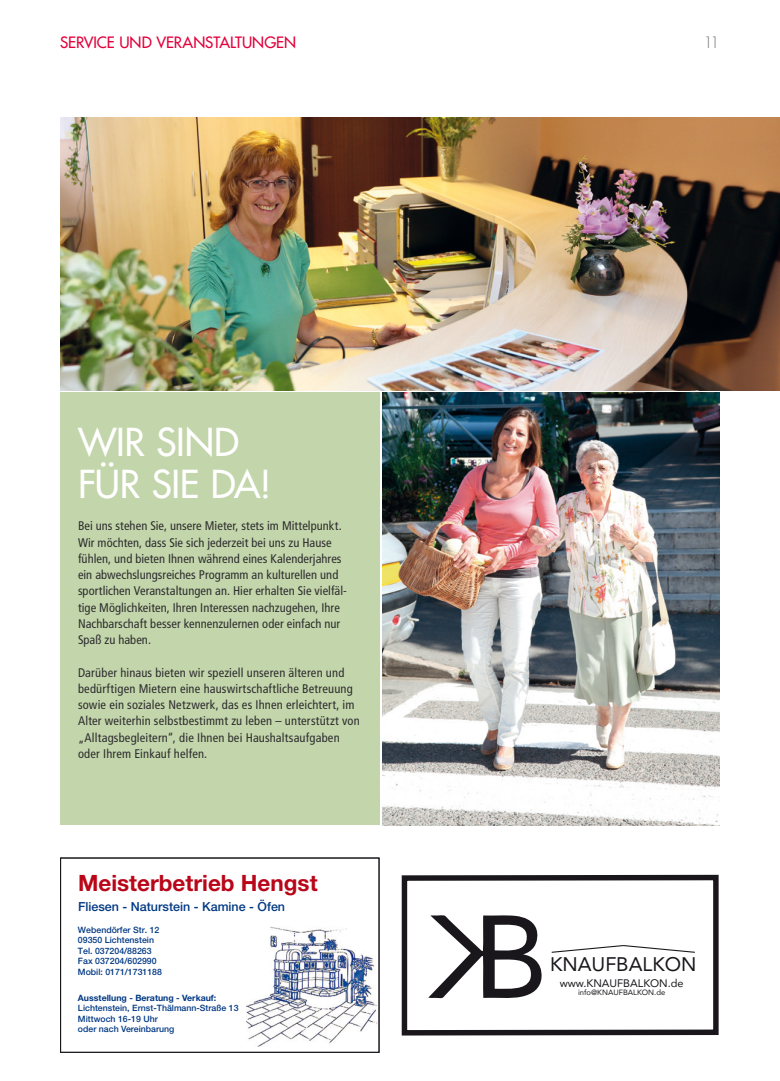
<style>
.page{position:relative;width:780px;height:1081px;background:#fff}
.page>*{position:absolute;margin:0;border:0;box-sizing:border-box;transform-origin:0 0}
.t1{font:500 37.5px "Futura Std";letter-spacing:-.01em;color:#fff}
.t2{font:700 22.5px "Helvetica Neue LT Std";color:#b90618}
.t3{font:19.62px "Avenir";color:#1a171c}
.t4{font:500 15.25px "Futura Std";letter-spacing:-.005em;color:#e2003b}
.t5{font:300 15.25px "Futura Std";color:#707173}
.t6{font:condensed 12.5px/16.2px "Frutiger LT Std";letter-spacing:.005em;color:#2d2c2f}
.t7{font:500 12.5px "Helvetica Neue LT Std";color:#003883}
.t8{font:10.88px "Avenir";color:#1a171c}
.t9{font:500 8.75px/10.5px "Helvetica Neue LT Std";color:#003883}
.t10{font:7.62px "Avenir";color:#1a171c}
.s1{font-weight:700}
</style>
<div class="page">
<div style="left:60px;top:393px;width:319px;height:432px;background:#c3d5aa"></div>
<img style="left:60px;top:117px;width:720px;height:273px">
<img style="left:382px;top:393px;width:337px;height:432px">
<svg style="left:401px;top:874px;width:318px;height:162px"></svg>
<svg style="left:428px;top:915px;width:114px;height:84px"></svg>
<svg style="left:550px;top:944px;width:146px;height:9px"></svg>
<img style="left:246px;top:927px;width:131px;height:120px">
<div style="left:60px;top:857px;width:319px;height:195px;border:1px solid #1a171c"></div>
<p class="t4" style="left:60px;top:33px;width:237px">SERVICE UND VERANSTALTUNGEN</p>
<p class="t5" style="left:703px;top:33px;width:18px">11</p>
<p class="t1" style="left:78px;top:419px;width:163px">WIR SIND</p>
<p class="t1" style="left:78px;top:460px;width:195px">FÜR SIE DA!</p>
<p class="t6" style="left:78px;top:518px;width:270px">Bei uns stehen Sie, unsere Mieter, stets im Mittelpunkt.<br>Wir möchten, dass Sie sich jederzeit bei uns zu Hause fühlen, und bieten Ihnen während eines Kalenderjahres ein abwechslungsreiches Programm an kulturellen und sportlichen Veranstaltungen an. Hier erhalten Sie vielfäl&shy;tige Möglichkeiten, Ihren Interessen nachzugehen, Ihre Nachbarschaft besser kennenzulernen oder einfach nur Spaß zu haben.</p>
<p class="t6" style="left:78px;top:664px;width:283px">Darüber hinaus bieten wir speziell unseren älteren und bedürftigen Mietern eine hauswirtschaftliche Betreuung sowie ein soziales Netzwerk, das es Ihnen erleichtert, im Alter weiterhin selbstbestimmt zu leben – unterstützt von „Alltagsbegleitern“, die Ihnen bei Haushaltsaufgaben oder Ihrem Einkauf helfen.</p>
<p class="t2" style="left:78px;top:868px;width:241px">Meisterbetrieb Hengst</p>
<p class="t7" style="left:78px;top:898px;width:209px">Fliesen - Naturstein - Kamine - Öfen</p>
<p class="t9" style="left:78px;top:924px;width:85px">Webendörfer Str. 12<br>09350 Lichtenstein<br>Tel. 037204/88263<br>Fax 037204/602990<br>Mobil: 0171/1731188</p>
<p class="t9" style="left:78px;top:992px;width:162px"><span class="s1">Ausstellung - Beratung - Verkauf:<br></span>Lichtenstein, Ernst-Thälmann-Straße 13<br>Mittwoch 16-19 Uhr<br>oder nach Vereinbarung</p>
<p class="t3" style="left:550px;top:948px;width:148px">KNAUFBALKON</p>
<p class="t8" style="left:559px;top:974px;width:125px">www.KNAUFBALKON.de</p>
<p class="t10" style="left:578px;top:986px;width:89px">info@KNAUFBALKON.de</p>
</div>
